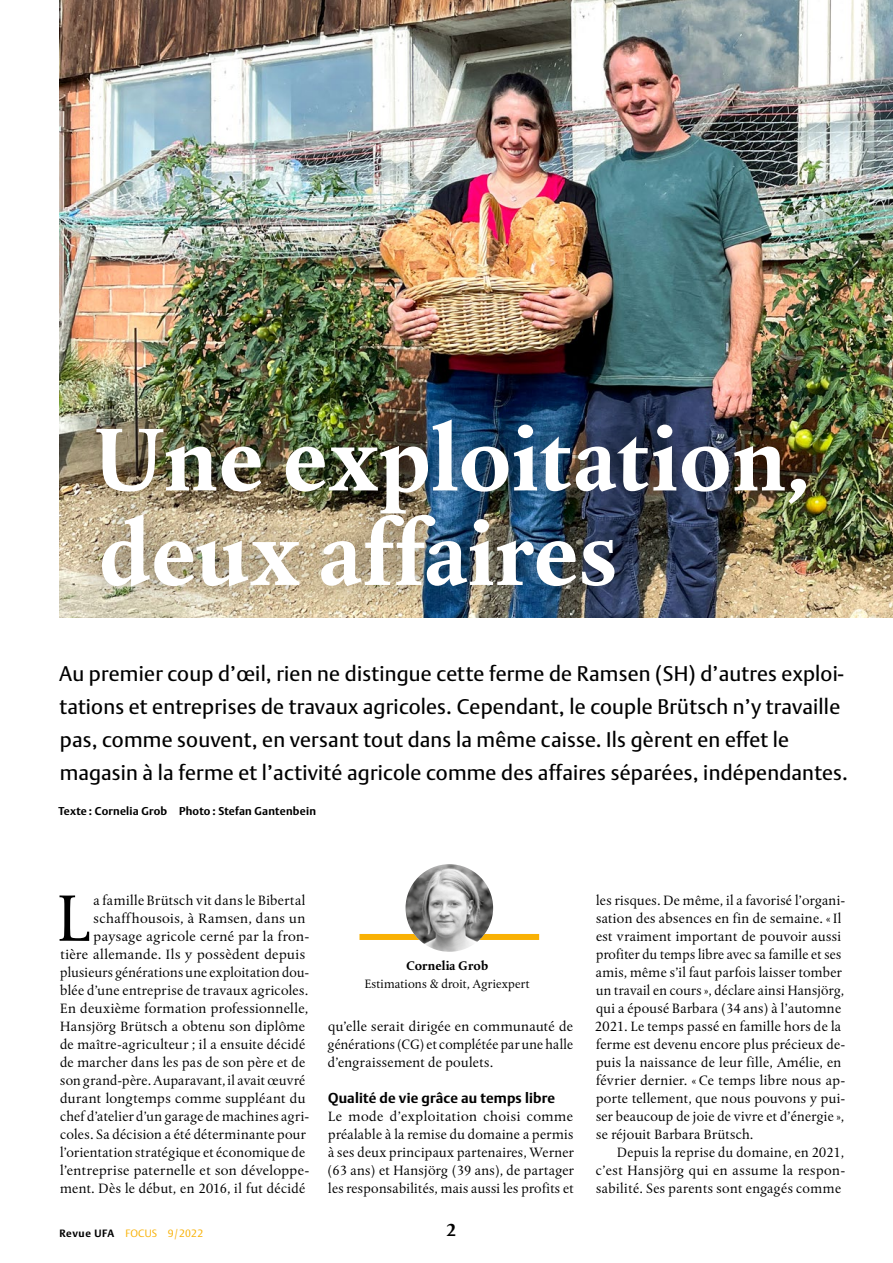
<style>
.page{position:relative;width:893px;height:1263px;background:#fff}
.page>*{position:absolute;margin:0;border:0;box-sizing:border-box;transform-origin:0 0}
.t1{font:700 91.5px/94.5px "DTL Albertina TOT";letter-spacing:.005em;color:#fff}
.t2{font:69.15px "DTL Albertina TOT";color:#000}
.t3{font:21px/33px "DTL Argo TOT";letter-spacing:.01em;color:#000}
.t4{font:700 18px "DTL Albertina TOT";color:#000}
.t5{font:14.25px/18px "DTL Albertina TOT";letter-spacing:.02em;color:#000;text-align:justify}
.t6{font:700 14.25px "DTL Argo TOT";letter-spacing:.01em;color:#000}
.t7{font:12.75px "DTL Albertina TOT";letter-spacing:.01em;color:#000}
.t8{font:700 12.75px "DTL Albertina TOT";letter-spacing:.01em;color:#000}
.t9{font:700 11.25px "DTL Argo TOT";letter-spacing:.02em;color:#000}
.t10{font:300 10.5px "DTL Argo TOT";letter-spacing:.02em;color:#f9b104}
.s1{font-weight:700;color:#000}
</style>
<div class="page">
<img style="left:60px;top:0;width:833px;height:618px">
<div style="left:69px;top:391px;width:766px;height:225px;background:#000;opacity:.48"></div>
<div style="left:359px;top:934px;width:180px;height:6px;background:#f9b104"></div>
<img style="left:405px;top:864px;width:88px;height:88px;border-radius:44px">
<h1 class="t1" style="left:94px;top:411px;width:717px">Une exploitation, deux affaires</h1>
<p class="t3" style="left:59px;top:657px;width:790px">Au premier coup d’œil, rien ne distingue cette ferme de Ramsen (SH) d’autres exploi&shy;tations et entreprises de travaux agricoles. Cependant, le couple Brütsch n’y travaille pas, comme souvent, en versant tout dans la même caisse. Ils gèrent en effet le magasin à la ferme et l’activité agricole comme des affaires séparées, indépendantes.</p>
<p class="t9" style="left:58px;top:804px;width:259px">Texte : Cornelia Grob Photo : Stefan Gantenbein</p>
<p class="t5" style="left:60px;top:891px;width:251px;text-align:right">a famille Brütsch vit dans le Bibertal schaffhousois, à Ramsen, dans un paysage agricole cerné par la fron-<br>tière allemande. Ils y possèdent depuis plusieurs générations une exploitation dou&shy;blée d’une entreprise de travaux agricoles.<br>En deuxième formation professionnelle, Hansjörg Brütsch a obtenu son diplôme de maître-agriculteur ; il a ensuite décidé de marcher dans les pas de son père et de son grand-père. Auparavant, il avait œuvré durant longtemps comme suppléant du chef d’atelier d’un garage de machines agri&shy;coles. Sa décision a été déterminante pour l’orientation stratégique et économique de l’entreprise paternelle et son développe&shy;ment. Dès le début, en 2016, il fut décidé</p>
<h2 class="t2" style="left:57px;top:877px;width:36px">L</h2>
<p class="t8" style="left:406px;top:957px;width:84px">Cornelia Grob</p>
<p class="t7" style="left:365px;top:976px;width:166px">Estimations &amp; droit, Agriexpert</p>
<p class="t5" style="left:328px;top:1017px;width:247px">qu’elle serait dirigée en communauté de générations (CG) et complétée par une halle d’engraissement de poulets.</p>
<p class="t6" style="left:328px;top:1089px;width:229px">Qualité de vie grâce au temps libre</p>
<p class="t5" style="left:327px;top:1107px;width:248px">Le mode d’exploitation choisi comme préalable à la remise du domaine a permis à ses deux principaux partenaires, Werner (63 ans) et Hansjörg (39 ans), de partager les responsabilités, mais aussi les profits et</p>
<p class="t10" style="left:60px;top:1227px;width:145px"><span class="s1">Revue UFA</span> FOCUS 9/2022</p>
<p class="t4" style="left:446px;top:1218px;width:12px">2</p>
<p class="t5" style="left:595px;top:891px;width:252px;text-align:left">les risques. De même, il a favorisé l’organi&shy;sation des absences en fin de semaine. « Il est vraiment important de pouvoir aussi profiter du temps libre avec sa famille et ses amis, même s’il faut parfois laisser tomber un travail en cours», déclare ainsi Hansjörg, qui a épousé Barbara (34 ans) à l’automne 2021. Le temps passé en famille hors de la ferme est devenu encore plus précieux de&shy;puis la naissance de leur fille, Amélie, en février dernier. « Ce temps libre nous ap&shy;porte tellement, que nous pouvons y pui&shy;ser beaucoup de joie de vivre et d’énergie », se réjouit Barbara Brütsch.</p>
<p class="t5" style="left:596px;top:1143px;width:251px;text-indent:21px">Depuis la reprise du domaine, en 2021, c’est Hansjörg qui en assume la respon&shy;sabilité. Ses parents sont engagés comme</p>
</div>
